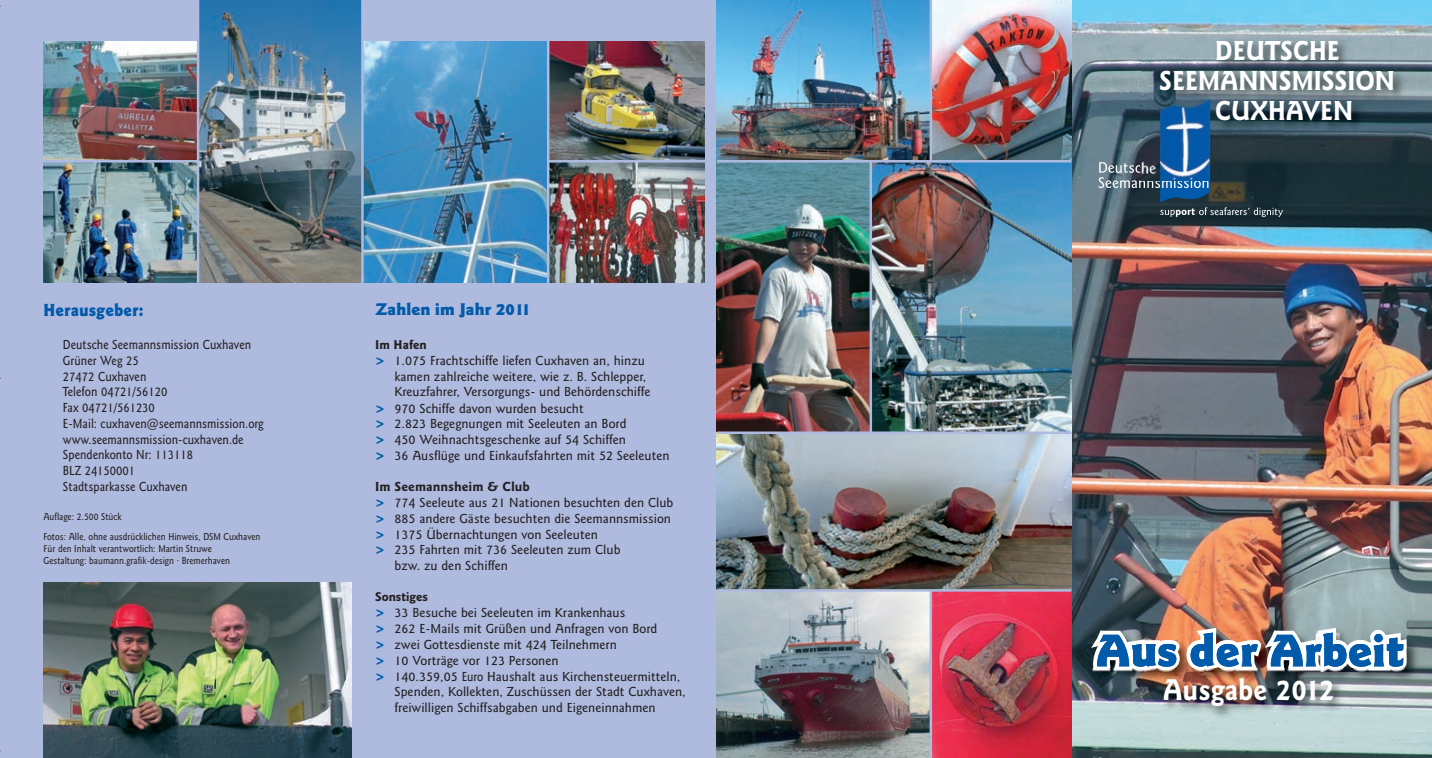
<style>
.page{position:relative;width:1432px;height:758px;background:#fff}
.page>*{position:absolute;margin:0;border:0;box-sizing:border-box;transform-origin:0 0}
.t1{font:700 30px "Goudy Sans IT Cby BT";color:#fff;scale:.9 1}
.t2{font:700 27.5px/30px "Goudy Sans IT Cby BT";color:#fff;text-align:center;scale:.9 1}
.t3{font:900 17.5px "Goudy Sans Std";color:#015aaa}
.t4{font:900 17.5px "Goudy Sans IT Cby BT";color:#015aaa;scale:.9 1}
.t5{font:500 13.12px "Goudy Sans IT Cby BT";color:#231f20}
.t6{font:500 13.12px/15.8px "Goudy Sans IT Cby BT";color:#231f20;scale:.9 1}
.t7{font:700 13.12px "Goudy Sans IT Cby BT";color:#231f20}
.t8{font:700 13.12px "Goudy Sans Std";color:#231f20}
.t9{font:500 10px/19.2px "Goudy Sans IT Cby BT";color:#231f20;scale:.9 1}
.s1{font-weight:900;color:#015aaa}
</style>
<div class="page">
<div style="left:1px;top:0;width:728px;height:757px;background:#aebade"></div>
<img style="left:1071px;top:0;width:360px;height:573px">
<img style="left:1071px;top:573px;width:360px;height:95px">
<svg style="left:1091px;top:627px;width:315px;height:41px"></svg>
<img style="left:43px;top:582px;width:309px;height:175px">
<img style="left:364px;top:42px;width:183px;height:241px">
<img style="left:549px;top:162px;width:155px;height:121px">
<img style="left:549px;top:42px;width:155px;height:118px">
<img style="left:43px;top:42px;width:154px;height:118px">
<img style="left:43px;top:162px;width:154px;height:121px">
<img style="left:199px;top:0;width:162px;height:283px">
<img style="left:717px;top:0;width:212px;height:160px">
<img style="left:932px;top:0;width:139px;height:160px">
<img style="left:717px;top:162px;width:152px;height:269px">
<img style="left:872px;top:162px;width:199px;height:269px">
<img style="left:717px;top:434px;width:354px;height:155px">
<img style="left:932px;top:591px;width:139px;height:166px">
<img style="left:717px;top:591px;width:212px;height:166px">
<svg style="left:1098px;top:98px;width:184px;height:119px"></svg>
<img style="left:1141px;top:30px;width:290px;height:150px">
<img style="left:1065px;top:668px;width:366px;height:89px">
<img style="left:1090px;top:668px;width:316px;height:3px">
<hr style="left:929px;top:0;width:3px;height:161px;background:#aebade">
<hr style="left:869px;top:161px;width:3px;height:271px;background:#aebade">
<hr style="left:929px;top:590px;width:3px;height:167px;background:#aebade">
<hr style="left:717px;top:160px;width:354px;height:2px;background:#aebade">
<hr style="left:717px;top:431px;width:354px;height:3px;background:#aebade">
<hr style="left:717px;top:589px;width:354px;height:2px;background:#aebade">
<svg style="left:1425px;top:0;width:7px;height:7px"></svg>
<hr style="left:0;top:361px;width:1px;height:35px;background:#000">
<h3 class="t4" style="left:44px;top:298px;width:112px">Herausgeber:</h3>
<p class="t6" style="left:63px;top:337px;width:224px">Deutsche Seemannsmission Cuxhaven<br>Grüner Weg 25<br>27472 Cuxhaven<br>Telefon 04721/56120<br>Fax 04721/561230<br>E-Mail: cuxhaven@seemannsmission.org www.seemannsmission-cuxhaven.de<br>Spendenkonto Nr: 113118<br>BLZ 24150001<br>Stadtsparkasse Cuxhaven</p>
<p class="t9" style="left:44px;top:507px;width:242px">Auflage: 2.500 Stück<br>Fotos: Alle, ohne ausdrücklichen Hinweis, DSM Cuxhaven</p>
<p class="t9" style="left:44px;top:542px;width:209px;line-height:12px">Für den Inhalt verantwortlich: Martin Struwe<br>Gestaltung: baumann.grafik-design · Bremerhaven</p>
<h3 class="t3" style="left:375px;top:299px;width:157px">Zahlen im Jahr 2011</h3>
<p class="t8" style="left:375px;top:337px;width:53px">Im Hafen</p>
<p class="t5" style="left:375px;top:352px;width:271px"><span class="s1">&gt;</span> 1.075 Frachtschiffe liefen Cuxhaven an, hinzu</p>
<p class="t5" style="left:394px;top:368px;width:253px">kamen zahlreiche weitere, wie z. B. Schlepper,</p>
<p class="t5" style="left:394px;top:384px;width:257px">Kreuzfahrer, Versorgungs- und Behördenschiffe</p>
<p class="t5" style="left:375px;top:400px;width:210px"><span class="s1">&gt;</span> 970 Schiffe davon wurden besucht</p>
<p class="t5" style="left:375px;top:415px;width:253px"><span class="s1">&gt;</span> 2.823 Begegnungen mit Seeleuten an Bord</p>
<p class="t5" style="left:375px;top:431px;width:252px"><span class="s1">&gt;</span> 450 Weihnachtsgeschenke auf 54 Schiffen</p>
<p class="t5" style="left:375px;top:447px;width:296px"><span class="s1">&gt;</span> 36 Ausflüge und Einkaufsfahrten mit 52 Seeleuten</p>
<p class="t7" style="left:375px;top:478px;width:156px">Im Seemannsheim &amp; Club</p>
<p class="t5" style="left:375px;top:494px;width:300px"><span class="s1">&gt;</span> 774 Seeleute aus 21 Nationen besuchten den Club</p>
<p class="t5" style="left:375px;top:510px;width:297px"><span class="s1">&gt;</span> 885 andere Gäste besuchten die Seemannsmission</p>
<p class="t5" style="left:375px;top:526px;width:224px"><span class="s1">&gt;</span> 1375 Übernachtungen von Seeleuten</p>
<p class="t5" style="left:375px;top:541px;width:247px"><span class="s1">&gt;</span> 235 Fahrten mit 736 Seeleuten zum Club</p>
<p class="t5" style="left:394px;top:557px;width:115px">bzw. zu den Schiffen</p>
<p class="t8" style="left:375px;top:589px;width:54px">Sonstiges</p>
<p class="t5" style="left:375px;top:604px;width:252px"><span class="s1">&gt;</span> 33 Besuche bei Seeleuten im Krankenhaus</p>
<p class="t5" style="left:375px;top:620px;width:284px"><span class="s1">&gt;</span> 262 E-Mails mit Grüßen und Anfragen von Bord</p>
<p class="t5" style="left:375px;top:636px;width:243px"><span class="s1">&gt;</span> zwei Gottesdienste mit 424 Teilnehmern</p>
<p class="t5" style="left:375px;top:652px;width:185px"><span class="s1">&gt;</span> 10 Vorträge vor 123 Personen</p>
<p class="t5" style="left:375px;top:667px;width:307px"><span class="s1">&gt;</span> 140.359,05 Euro Haushalt aus Kirchensteuermitteln,</p>
<p class="t5" style="left:394px;top:683px;width:293px">Spenden, Kollekten, Zuschüssen der Stadt Cuxhaven,</p>
<p class="t5" style="left:394px;top:699px;width:262px">freiwilligen Schiffsabgaben und Eigeneinnahmen</p>
<h2 class="t2" style="left:1159px;top:35px;width:263px">DEUTSCHE<br>SEEMANNSMISSION<br>CUXHAVEN</h2>
<h1 class="t1" style="left:1162px;top:670px;width:192px">Ausgabe 2012</h1>
</div>
